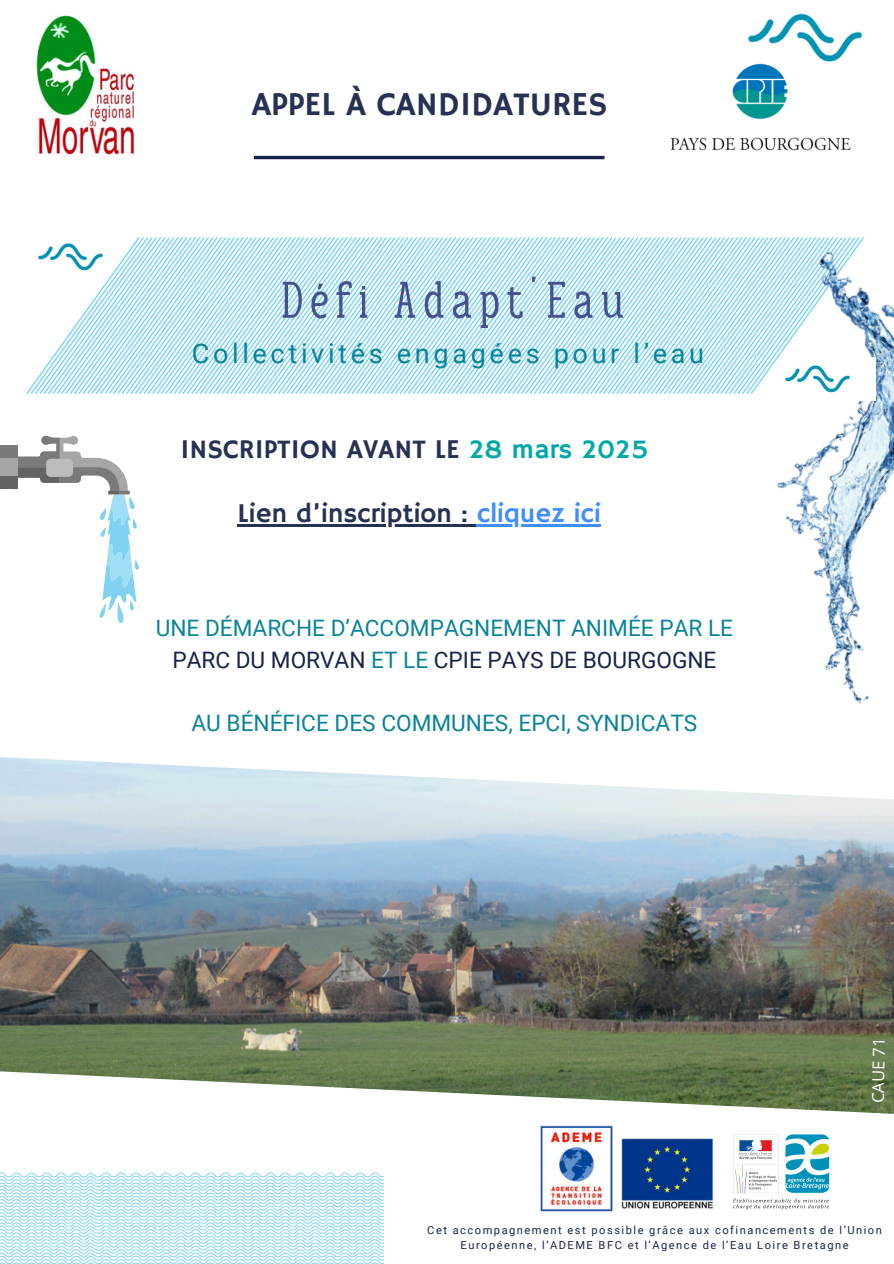
<style>
.page{position:relative;width:894px;height:1264px;background:#fff}
.page>*{position:absolute;margin:0;border:0;box-sizing:border-box;transform-origin:0 0}
.t1{font:51.3px "Anicon Slab";letter-spacing:.135em;color:#48518f}
.t2{font:33.3px "Hammersmith One";color:#273153}
.t3{font:27.15px "Roboto";letter-spacing:.135em;color:#098399}
.t4{font:27px "Hammersmith One";color:#273153}
.t5{font:22.65px/31.5px "Roboto";color:#098399;text-align:center}
.t6{font:16.5px "Open Sans";color:#fff}
.t7{font:11.1px/14.7px "Roboto";letter-spacing:.135em;color:#18234b;text-align:center}
.s1{color:#00a8a8}
.s2{color:#418cfe}
.s3{color:#18234b}
</style>
<div class="page">
<hr style="left:254px;top:156px;width:350px;height:3px;background:#18234b">
<img style="left:748px;top:13px;width:115px;height:41px">
<img style="left:670px;top:54px;width:181px;height:97px">
<img style="left:36px;top:15px;width:99px;height:140px">
<img style="left:733px;top:1134px;width:97px;height:76px">
<img style="left:621px;top:1138px;width:92px;height:69px">
<img style="left:540px;top:1125px;width:73px;height:87px">
<svg style="left:0;top:436px;width:139px;height:187px"></svg>
<img style="left:0;top:1172px;width:383px;height:91px">
<img style="left:26px;top:237px;width:838px;height:158px">
<hr style="left:237px;top:524px;width:239px;height:2px;background:#273153">
<hr style="left:476px;top:524px;width:124px;height:2px;background:#418cfe">
<img style="left:617px;top:248px;width:276px;height:456px">
<img style="left:26px;top:237px;width:77px;height:42px">
<img style="left:780px;top:357px;width:95px;height:44px">
<img style="left:0;top:757px;width:893px;height:357px">
<p class="t2" style="left:251px;top:85px;width:357px">APPEL À CANDIDATURES</p>
<p class="t1" style="left:281px;top:271px;width:343px">Défi Adapt’Eau</p>
<p class="t3" style="left:192px;top:337px;width:514px">Collectivités engagées pour l’eau</p>
<p class="t4" style="left:180px;top:433px;width:470px">INSCRIPTION AVANT LE <span class="s1">28 mars 2025</span></p>
<h1 class="t4" style="left:237px;top:497px;width:364px">Lien d’inscription : <span class="s2">cliquez ici</span></h1>
<p class="t5" style="left:156px;top:612px;width:578px">UNE DÉMARCHE D’ACCOMPAGNEMENT ANIMÉE PAR LE<br><span class="s3">PARC DU MORVAN</span> ET LE <span class="s3">CPIE PAYS DE BOURGOGNE</span></p>
<h2 class="t5" style="left:191px;top:707px;width:507px">AU BÉNÉFICE DES COMMUNES, EPCI, SYNDICATS</h2>
<p class="t6" style="left:866px;top:1102px;width:67px;rotate:-89deg">CAUE 71</p>
<p class="t7" style="left:427px;top:1223px;width:456px">Cet accompagnement est possible grâce aux cofinancements de l’Union<br>Européenne, l’ADEME BFC et l’Agence de l’Eau Loire Bretagne</p>
</div>
